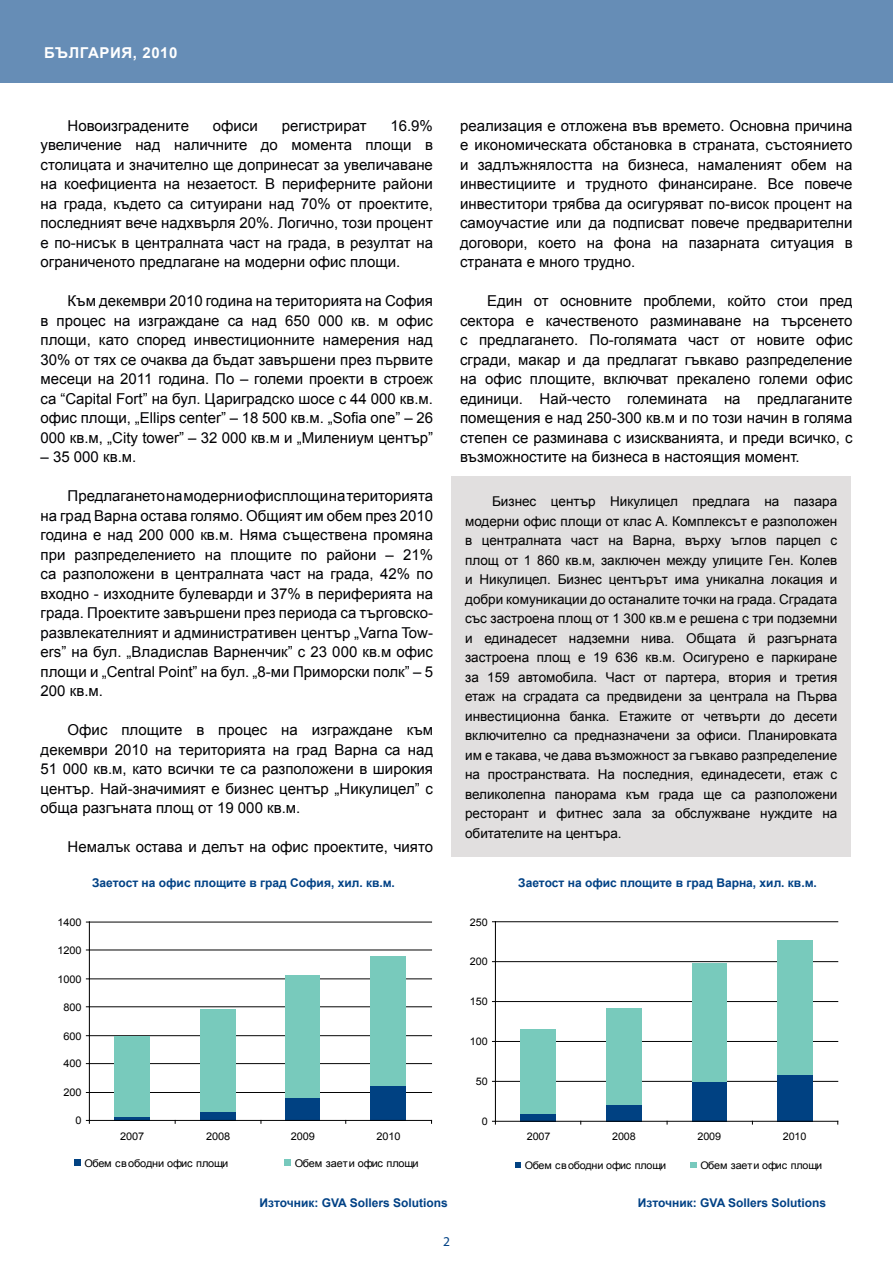
<style>
.page{position:relative;width:893px;height:1263px;background:#fff}
.page>*{position:absolute;margin:0;border:0;box-sizing:border-box;transform-origin:0 0}
.t1{font:15px/19.5px "Arial";color:#000003;text-align:justify}
.t2{font:700 15px "Arial";letter-spacing:.04em;color:#fff}
.t3{font:13.5px/19.5px "Arial";color:#000;text-align:justify}
.t4{font:13.5px "Myriad Pro";color:#004185}
.t5{font:700 12px "Arial";color:#004185}
.t6{font:10.65px "Arial";letter-spacing:-.01em;color:#000;scale:1.04 1}
.t7{font:10.5px "Arial";letter-spacing:-.01em;color:#000}
</style>
<div class="page">
<div style="left:0;top:0;width:893px;height:82px;background:#668db6"></div>
<hr style="left:89px;top:1092px;width:342px;height:1px;background:#000">
<hr style="left:89px;top:1063px;width:342px;height:1px;background:#000">
<hr style="left:89px;top:1035px;width:342px;height:1px;background:#000">
<hr style="left:89px;top:1006px;width:342px;height:1px;background:#000">
<hr style="left:89px;top:978px;width:342px;height:1px;background:#000">
<hr style="left:89px;top:950px;width:342px;height:1px;background:#000">
<hr style="left:89px;top:922px;width:342px;height:1px;background:#000">
<div style="left:114px;top:1037px;width:35px;height:83px;background:#78cabc"></div>
<img style="left:200px;top:1010px;width:35px;height:110px">
<img style="left:286px;top:976px;width:34px;height:144px">
<img style="left:371px;top:957px;width:35px;height:163px">
<hr style="left:89px;top:922px;width:1px;height:198px;background:#000">
<hr style="left:89px;top:1120px;width:342px;height:1px;background:#000">
<svg style="left:74px;top:1160px;width:6px;height:6px"></svg>
<svg style="left:285px;top:1160px;width:6px;height:6px"></svg>
<hr style="left:495px;top:1081px;width:343px;height:1px;background:#000">
<hr style="left:495px;top:1041px;width:343px;height:1px;background:#000">
<hr style="left:495px;top:1001px;width:343px;height:1px;background:#000">
<hr style="left:495px;top:961px;width:343px;height:1px;background:#000">
<hr style="left:495px;top:921px;width:343px;height:1px;background:#000">
<img style="left:521px;top:1029px;width:34px;height:92px">
<img style="left:606px;top:1008px;width:36px;height:113px">
<img style="left:693px;top:963px;width:34px;height:158px">
<img style="left:778px;top:941px;width:34px;height:180px">
<hr style="left:495px;top:922px;width:1px;height:199px;background:#000">
<hr style="left:495px;top:1121px;width:343px;height:1px;background:#000">
<svg style="left:515px;top:1162px;width:6px;height:6px"></svg>
<svg style="left:691px;top:1162px;width:5px;height:6px"></svg>
<div style="left:452px;top:476px;width:399px;height:380px;background:#e1dfdf"></div>
<p class="t2" style="left:44px;top:42px;width:135px">БЪЛГАРИЯ, 2010</p>
<p class="t1" style="left:41px;top:116px;width:394px;text-indent:350px">16.9% увеличение над наличните до момента площи в столицата и значително ще допринесат за увеличаване на коефициента на незаетост. В периферните райони на града, където са ситуирани над 70% от проектите, последният вече надхвърля 20%. Логично, този процент е по-нисък в централната част на града, в резултат на ограниченото предлагане на модерни офис площи.</p>
<p class="t1" style="left:41px;top:291px;width:394px;text-indent:27px">Към декември 2010 година на територията на София в процес на изграждане са над 650 000 кв. м офис площи, като според инвестиционните намерения над 30% от тях се очаква да бъдат завършени през първите месеци на 2011 година. По – големи проекти в строеж са “Capital Fort” на бул. Цариградско шосе с 44 000 кв.м. офис площи, „Ellips center” – 18 500 кв.м. „Sofia one” – 26<br>000 кв.м, „City tower” – 32 000 кв.м и „Милениум център”</p>
<p class="t1" style="left:41px;top:447px;width:97px">– 35 000 кв.м.</p>
<p class="t1" style="left:41px;top:486px;width:394px;text-indent:27px">Предлаганетонамодерниофисплощинатериторията на град Варна остава голямо. Общият им обем през 2010 година е над 200 000 кв.м. Няма съществена промяна при разпределението на площите по райони – 21% са разположени в централната част на града, 42% по входно - изходните булеварди и 37% в периферията на града. Проектите завършени през периода са търговско&shy;развлекателният и административен център „Varna Tow&shy;ers” на бул. „Владислав Варненчик” с 23 000 кв.м офис площи и „Central Point” на бул. „8-ми Приморски полк” – 5<br>200 кв.м.</p>
<p class="t1" style="left:41px;top:720px;width:394px;text-indent:27px">Офис площите в процес на изграждане към декември 2010 на територията на град Варна са над 51 000 кв.м, като всички те са разположени в широкия център. Най-значимият е бизнес център „Никулицел” с обща разгъната площ от 19 000 кв.м.</p>
<p class="t1" style="left:68px;top:837px;width:367px">Немалък остава и делът на офис проектите, чиято</p>
<p class="t1" style="left:68px;top:116px;width:123px">Новоизградените</p>
<p class="t1" style="left:213px;top:116px;width:46px">офиси</p>
<p class="t1" style="left:282px;top:116px;width:86px">регистрират</p>
<p class="t1" style="left:460px;top:116px;width:394px">реализация е отложена във времето. Основна причина е икономическата обстановка в страната, състоянието и задлъжнялостта на бизнеса, намаленият обем на инвестициите и трудното финансиране. Все повече инвеститори трябва да осигуряват по-висок процент на самоучастие или да подписват повече предварителни договори, което на фона на пазарната ситуация в страната е много трудно.</p>
<p class="t1" style="left:460px;top:291px;width:394px;text-indent:27px">Един от основните проблеми, който стои пред сектора е качественото разминаване на търсенето с предлагането. По-голямата част от новите офис сгради, макар и да предлагат гъвкаво разпределение на офис площите, включват прекалено големи офис единици. Най-често големината на предлаганите помещения е над 250-300 кв.м и по този начин в голяма степен се разминава с изискванията, и преди всичко, с възможностите на бизнеса в настоящия момент.</p>
<p class="t3" style="left:465px;top:492px;width:374px;text-indent:27px">Бизнес център Никулицел предлага на пазара модерни офис площи от клас А. Комплексът е разположен в централната част на Варна, върху ъглов парцел с площ от 1 860 кв.м, заключен между улиците Ген. Колев и Никулицел. Бизнес центърът има уникална локация и добри комуникации до останалите точки на града. Сградата със застроена площ от 1 300 кв.м е решена с три подземни и единадесет надземни нива. Общата й разгърната застроена площ е 19 636 кв.м. Осигурено е паркиране за 159 автомобила. Част от партера, втория и третия етаж на сградата са предвидени за централа на Първа инвестиционна банка. Етажите от четвърти до десети включително са предназначени за офиси. Планировката им е такава, че дава възможност за гъвкаво разпределение на пространствата. На последния, единадесети, етаж с великолепна панорама към града ще са разположени ресторант и фитнес зала за обслужване нуждите на обитателите на центъра.</p>
<p class="t5" style="left:92px;top:875px;width:304px">Заетост на офис площите в град София, хил. кв.м.</p>
<p class="t5" style="left:518px;top:875px;width:300px">Заетост на офис площите в град Варна, хил. кв.м.</p>
<p class="t6" style="left:57px;top:915px;width:25px">1400</p>
<p class="t6" style="left:57px;top:943px;width:25px">1200</p>
<p class="t6" style="left:57px;top:972px;width:25px">1000</p>
<p class="t6" style="left:63px;top:1000px;width:19px">800</p>
<p class="t6" style="left:63px;top:1029px;width:19px">600</p>
<p class="t6" style="left:63px;top:1057px;width:19px">400</p>
<p class="t6" style="left:63px;top:1086px;width:19px">200</p>
<p class="t6" style="left:75px;top:1113px;width:7px">0</p>
<p class="t7" style="left:470px;top:915px;width:19px">250</p>
<p class="t7" style="left:470px;top:955px;width:19px">200</p>
<p class="t7" style="left:470px;top:995px;width:19px">150</p>
<p class="t7" style="left:470px;top:1035px;width:19px">100</p>
<p class="t7" style="left:476px;top:1074px;width:13px">50</p>
<p class="t7" style="left:482px;top:1114px;width:7px">0</p>
<p class="t6" style="left:120px;top:1129px;width:25px">2007</p>
<p class="t6" style="left:206px;top:1129px;width:25px">2008</p>
<p class="t6" style="left:291px;top:1129px;width:25px">2009</p>
<p class="t6" style="left:377px;top:1129px;width:25px">2010</p>
<p class="t6" style="left:84px;top:1156px;width:140px">Обем свободни офис площи</p>
<p class="t6" style="left:295px;top:1156px;width:121px">Обем заети офис площи</p>
<p class="t7" style="left:527px;top:1130px;width:25px">2007</p>
<p class="t7" style="left:612px;top:1130px;width:25px">2008</p>
<p class="t7" style="left:697px;top:1130px;width:25px">2009</p>
<p class="t7" style="left:783px;top:1130px;width:25px">2010</p>
<p class="t7" style="left:525px;top:1158px;width:143px">Обем свободни офис площи</p>
<p class="t7" style="left:700px;top:1158px;width:123px">Обем заети офис площи</p>
<p class="t5" style="left:260px;top:1194px;width:190px">Източник: GVA Sollers Solutions</p>
<p class="t5" style="left:638px;top:1194px;width:190px">Източник: GVA Sollers Solutions</p>
<p class="t4" style="left:443px;top:1233px;width:8px">2</p>
</div>
